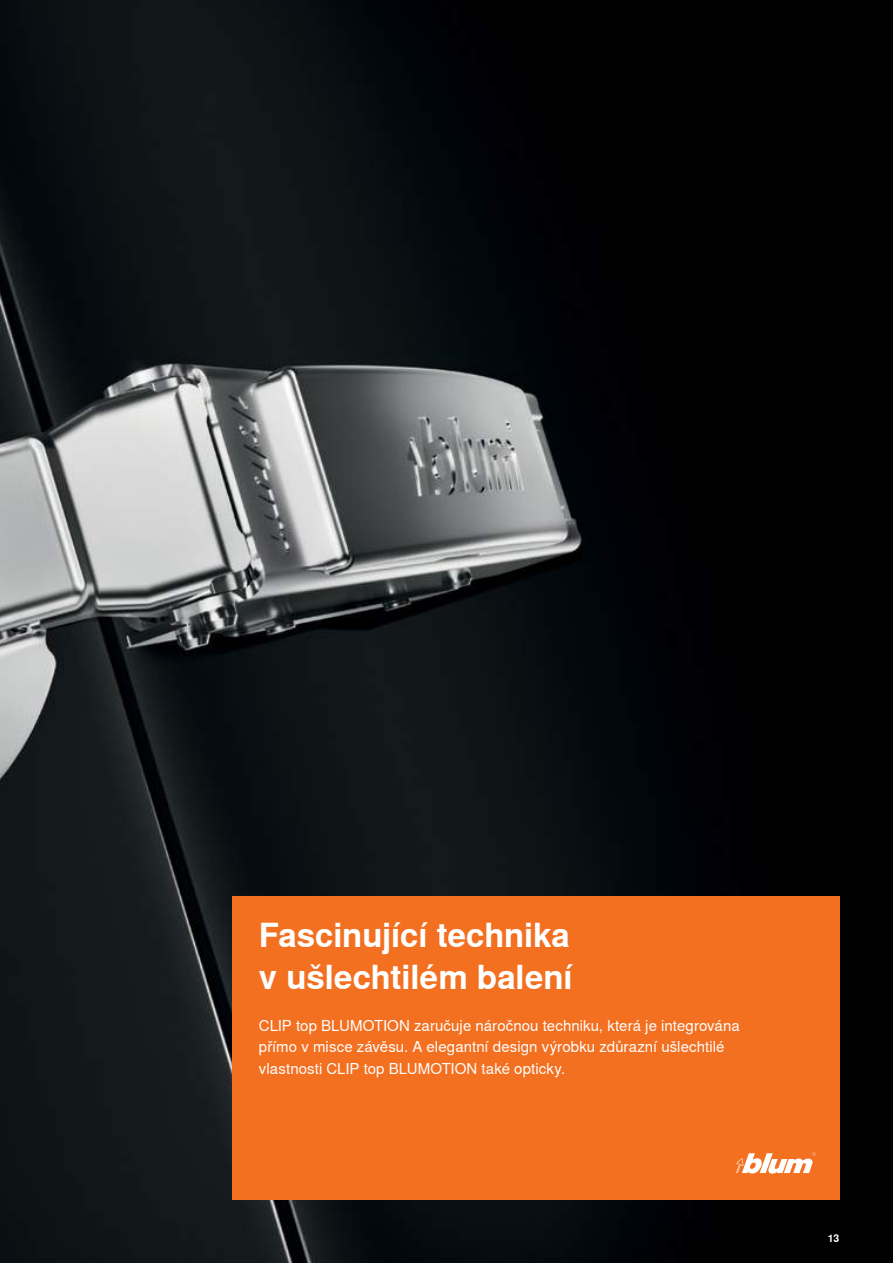
<style>
.page{position:relative;width:893px;height:1263px;background:#fff}
.page>*{position:absolute;margin:0;border:0;box-sizing:border-box;transform-origin:0 0}
.t1{font:700 33px/42px "Nimbus Sans Global";letter-spacing:-.005em;color:#fff}
.t2{font:15px/21px "Nimbus Sans Global";letter-spacing:.005em;color:#fff}
.t3{font:700 10.5px "Nimbus Sans Global";color:#fff}
</style>
<div class="page">
<img style="left:0;top:0;width:893px;height:1263px">
<div style="left:232px;top:896px;width:607px;height:304px;background:#f37021"></div>
<svg style="left:736px;top:1152px;width:80px;height:21px"></svg>
<h1 class="t1" style="left:259px;top:915px;width:315px">Fascinující technika v ušlechtilém balení</h1>
<p class="t2" style="left:259px;top:1016px;width:482px">CLIP top BLUMOTION zaručuje náročnou techniku, která je integrována přímo v misce závěsu. A elegantní design výrobku zdůrazní ušlechtilé vlastnosti CLIP top BLUMOTION také opticky.</p>
<p class="t3" style="left:828px;top:1232px;width:13px">13</p>
</div>
